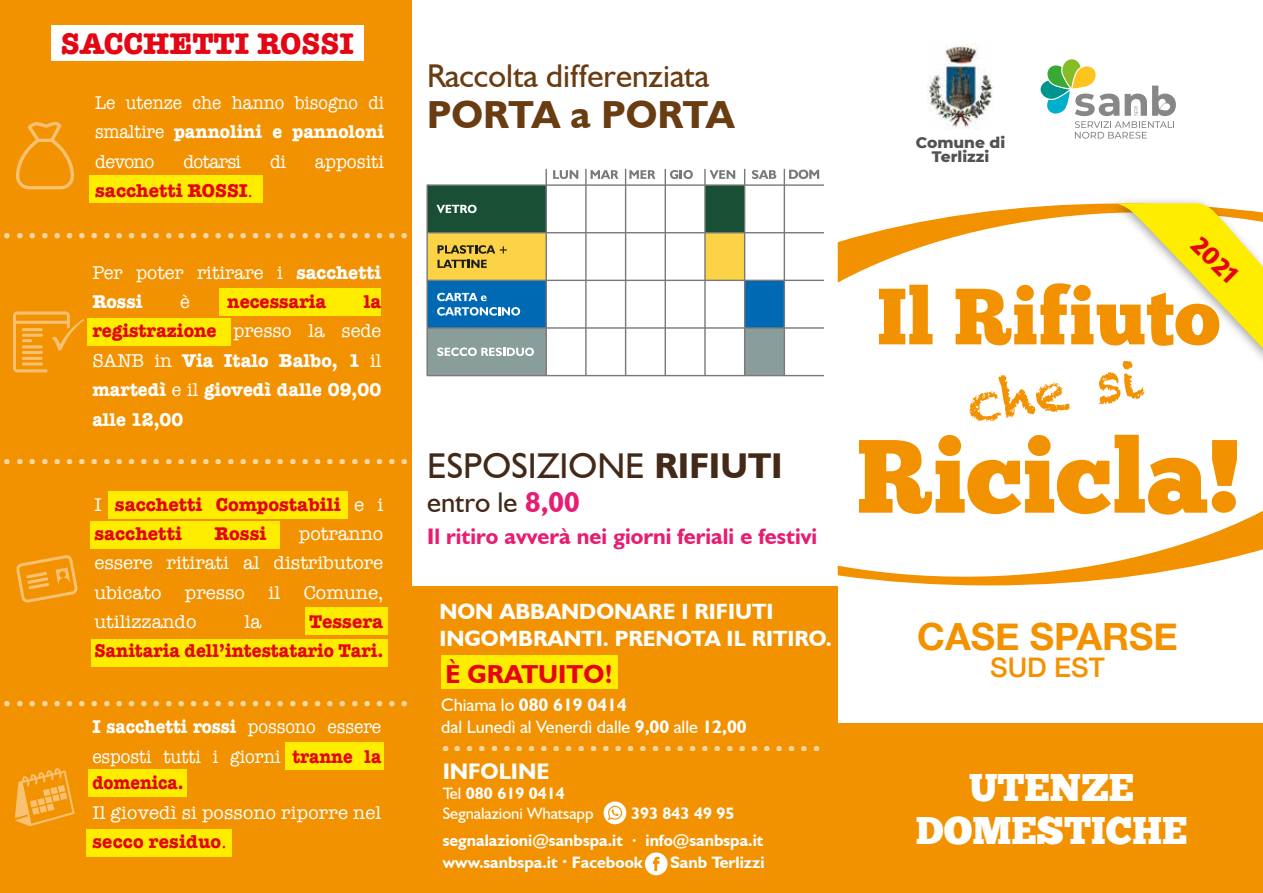
<style>
.page{position:relative;width:1263px;height:893px;background:#fff}
.page>*{position:absolute;margin:0;border:0;box-sizing:border-box;transform-origin:0 0}
.t1{font:103.95px "Chunk Five";color:#f39200}
.t2{font:79.5px "Chunk Five";color:#f39200}
.t3{font:54.3px "Chalkduster";color:#f39200}
.t4{font:700 39.15px "Humanist 521 BT";color:#693c11}
.t5{font:38.7px/42.5px "Chunk Five";color:#fff;text-align:center}
.t6{font:700 37.5px "Helvetica Neue";color:#f39200}
.t7{font:36px "Amaranth";color:#fff}
.t8{font:35.85px "Humanist 521 BT";color:#432918}
.t9{font:33px "Humanist 521 BT";color:#693c11}
.t10{font:700 30.75px "American Typewriter";color:#e30613}
.t11{font:28.5px "Humanist 521 BT";color:#432918}
.t12{font:500 27px "Helvetica Neue";color:#f39200}
.t13{font:700 27px "Amaranth";color:#e30613}
.t14{font:700 25.95px "Humanist 521 BT";color:#e30613}
.t15{font:700 22.5px "Humanist 521 BT";color:#e71d72}
.t16{font:700 22.5px "Humanist 521 BT";color:#fff}
.t17{font:700 22.05px/26.5px "Humanist 521 BT";color:#fff}
.t18{font:19.05px/29.4px "American Typewriter";color:#fff}
.t19{font:700 19.05px/29.4px "American Typewriter";color:#e30613}
.t20{font:700 19.05px/29.4px "American Typewriter";color:#fff;text-align:justify}
.t21{font:19.05px/29.4px "American Typewriter";color:#fff;text-align:justify;scale:.91 1}
.t22{font:19.05px/29.4px "American Typewriter";color:#fff;scale:.93 1}
.t23{font:19.05px "American Typewriter";color:#fff;scale:.95 1}
.t24{font:700 19.05px "American Typewriter";color:#e30613;scale:.93 1}
.t25{font:19.05px "American Typewriter";letter-spacing:-.035em;color:#fff;scale:.95 1}
.t26{font:18px/21.8px "Humanist 521 BT";color:#fff}
.t27{font:700 16.5px/27px "Humanist 521 BT";color:#fff}
.t28{font:16.5px/19.8px "Humanist 521 BT";color:#fff}
.t29{font:800 15.45px/14.5px "Montserrat";color:#535252;text-align:center}
.s1{font-weight:700}
.s2{font-weight:400}
.s3{color:#e30613}
.s4{font-weight:400;color:#fff}
.s5{font-weight:700;color:#e30613}
.s6{font-weight:700;color:#e71d72}
.s7{font-size:19.5px}
</style>
<div class="page">
<svg style="left:838px;top:511px;width:425px;height:74px"></svg>
<div style="left:838px;top:723px;width:425px;height:170px;background:#f39200"></div>
<svg style="left:838px;top:203px;width:425px;height:155px"></svg>
<div style="left:412px;top:586px;width:426px;height:307px;background:#f39200"></div>
<div style="left:441px;top:655px;width:176px;height:34px;background:#ffed00"></div>
<svg style="left:603px;top:801px;width:23px;height:23px"></svg>
<svg style="left:645px;top:852px;width:23px;height:23px"></svg>
<svg style="left:1040px;top:59px;width:136px;height:80px"></svg>
<div style="left:0;top:0;width:412px;height:893px;background:#f39200"></div>
<div style="left:51px;top:25px;width:313px;height:36px;background:#fff"></div>
<div style="left:89px;top:175px;width:174px;height:28px;background:#ffed00"></div>
<div style="left:86px;top:829px;width:146px;height:28px;background:#ffed00"></div>
<div style="left:285px;top:742px;width:98px;height:28px;background:#ffed00"></div>
<div style="left:89px;top:769px;width:98px;height:28px;background:#ffed00"></div>
<div style="left:88px;top:319px;width:143px;height:27px;background:#ffed00"></div>
<div style="left:219px;top:288px;width:162px;height:28px;background:#ffed00"></div>
<svg style="left:15px;top:768px;width:60px;height:58px"></svg>
<svg style="left:16px;top:122px;width:58px;height:67px"></svg>
<svg style="left:13px;top:311px;width:71px;height:61px"></svg>
<div style="left:91px;top:639px;width:296px;height:27px;background:#ffed00"></div>
<div style="left:305px;top:607px;width:82px;height:28px;background:#ffed00"></div>
<div style="left:108px;top:491px;width:239px;height:28px;background:#ffed00"></div>
<div style="left:91px;top:521px;width:189px;height:28px;background:#ffed00"></div>
<svg style="left:16px;top:555px;width:62px;height:48px"></svg>
<img style="left:927px;top:43px;width:67px;height:86px">
<svg style="left:553px;top:170px;width:25px;height:9px"></svg>
<svg style="left:591px;top:170px;width:27px;height:9px"></svg>
<svg style="left:629px;top:170px;width:26px;height:9px"></svg>
<svg style="left:670px;top:170px;width:23px;height:9px"></svg>
<svg style="left:709px;top:170px;width:26px;height:9px"></svg>
<svg style="left:752px;top:170px;width:24px;height:9px"></svg>
<svg style="left:789px;top:170px;width:30px;height:9px"></svg>
<div style="left:427px;top:185px;width:119px;height:48px;background:#194f35"></div>
<div style="left:427px;top:328px;width:119px;height:48px;background:#899e9b"></div>
<div style="left:705px;top:233px;width:40px;height:47px;background:#fcd346"></div>
<div style="left:745px;top:328px;width:39px;height:48px;background:#899e9b"></div>
<div style="left:705px;top:185px;width:40px;height:48px;background:#194f35"></div>
<div style="left:745px;top:280px;width:39px;height:48px;background:#0069b4"></div>
<svg style="left:436px;top:205px;width:41px;height:8px"></svg>
<div style="left:427px;top:280px;width:119px;height:48px;background:#0069b4"></div>
<svg style="left:437px;top:293px;width:50px;height:8px"></svg>
<svg style="left:437px;top:307px;width:83px;height:9px"></svg>
<div style="left:427px;top:233px;width:119px;height:47px;background:#fcd346"></div>
<svg style="left:437px;top:245px;width:70px;height:9px"></svg>
<svg style="left:437px;top:260px;width:50px;height:8px"></svg>
<svg style="left:437px;top:348px;width:97px;height:8px"></svg>
<hr style="left:545px;top:169px;width:2px;height:207px;background:#797979">
<hr style="left:427px;top:327px;width:397px;height:2px;background:#797979">
<hr style="left:427px;top:280px;width:397px;height:1px;background:#797979">
<hr style="left:427px;top:232px;width:397px;height:1px;background:#797979">
<hr style="left:427px;top:184px;width:397px;height:2px;background:#797979">
<hr style="left:585px;top:169px;width:2px;height:207px;background:#797979">
<hr style="left:625px;top:169px;width:1px;height:207px;background:#797979">
<hr style="left:665px;top:169px;width:1px;height:207px;background:#797979">
<hr style="left:704px;top:169px;width:2px;height:207px;background:#797979">
<hr style="left:744px;top:169px;width:1px;height:207px;background:#797979">
<hr style="left:784px;top:169px;width:1px;height:207px;background:#797979">
<hr style="left:426px;top:185px;width:2px;height:191px;background:#797979">
<hr style="left:427px;top:375px;width:397px;height:1px;background:#797979">
<h3 class="t10" style="left:61px;top:17px;width:295px">SACCHETTI ROSSI</h3>
<p class="t21" style="left:95px;top:87px;width:319px">Le utenze che hanno bisogno di smaltire <span class="s1">pannolini e pannoloni </span>devono</p>
<p class="t25" style="left:183px;top:147px;width:62px">dotarsi</p>
<p class="t23" style="left:270px;top:147px;width:18px">di</p>
<p class="t23" style="left:315px;top:147px;width:74px">appositi</p>
<p class="t19" style="left:95px;top:175px;width:159px">sacchetti ROSSI<span class="s2">.</span></p>
<h3 class="t7" style="left:3px;top:204px;width:408px">.................................</h3>
<p class="t18" style="left:92px;top:257px;width:290px">Per poter ritirare i <span class="s1">sacchetti<br>Rossi</span></p>
<p class="t18" style="left:180px;top:286px;width:11px">è</p>
<p class="t19" style="left:227px;top:286px;width:101px">necessaria</p>
<p class="t20" style="left:92px;top:286px;width:290px;text-indent:271px"><span class="s3">la registrazione</span> <span class="s2">presso la sede SANB in</span> Via Italo Balbo, 1 <span class="s2">il </span>martedì <span class="s2">e il</span> giovedì dalle 09,00 alle 12,00</p>
<h3 class="t7" style="left:3px;top:430px;width:408px">.................................</h3>
<p class="t19" style="left:94px;top:489px;width:290px"><span class="s4">I</span> sacchetti Compostabili <span class="s4">e i </span>sacchetti</p>
<p class="t19" style="left:215px;top:518px;width:53px">Rossi</p>
<p class="t18" style="left:94px;top:518px;width:290px;text-align:justify;text-indent:205px">potranno essere ritirati al distributore ubicato presso il Comune, utilizzando</p>
<p class="t18" style="left:245px;top:606px;width:18px">la</p>
<p class="t19" style="left:94px;top:606px;width:290px;text-align:right">Tessera<br>Sanitaria dell’intestatario Tari.</p>
<h3 class="t7" style="left:3px;top:672px;width:408px">.................................</h3>
<p class="t22" style="left:92px;top:712px;width:312px"><span class="s1">I sacchetti rossi</span> possono essere esposti tutti i giorni <span class="s5">tranne la</span></p>
<p class="t24" style="left:92px;top:766px;width:100px">domenica.</p>
<p class="t18" style="left:92px;top:797px;width:290px">Il giovedì si possono riporre nel <span class="s5">secco residuo</span><span class="s3">.</span></p>
<h3 class="t9" style="left:427px;top:56px;width:283px">Raccolta differenziata</h3>
<h3 class="t4" style="left:427px;top:91px;width:309px">PORTA a PORTA</h3>
<h3 class="t8" style="left:427px;top:444px;width:357px">ESPOSIZIONE <span class="s1">RIFIUTI</span></h3>
<h3 class="t11" style="left:427px;top:485px;width:154px">entro le <span class="s6">8,00</span></h3>
<p class="t15" style="left:427px;top:522px;width:391px">Il ritiro avverà nei giorni feriali e festivi</p>
<p class="t17" style="left:439px;top:598px;width:394px">NON ABBANDONARE I RIFIUTI<br>INGOMBRANTI. PRENOTA IL RITIRO.</p>
<h3 class="t14" style="left:445px;top:658px;width:169px">È GRATUITO!</h3>
<p class="t26" style="left:441px;top:693px;width:307px">Chiama lo <span class="s1">080 619 0414<br></span>dal Lunedì al Venerdì dalle <span class="s1">9,00</span> alle <span class="s1">12,00</span></p>
<p class="t16" style="left:443px;top:758px;width:108px">INFOLINE</p>
<p class="t28" style="left:443px;top:783px;width:152px">Tel <span class="s1">080 619 0414<br></span>Segnalazioni Whatsapp</p>
<h3 class="t7" style="left:440px;top:717px;width:383px">...............................</h3>
<p class="t27" style="left:443px;top:799px;width:322px;text-indent:188px">393 843 49 95 segnalazioni@sanbspa.it · info@sanbspa.it</p>
<p class="t27" style="left:443px;top:849px;width:202px">www.sanbspa.it <span class="s7">·</span> Facebook</p>
<p class="t27" style="left:670px;top:849px;width:96px">Sanb Terlizzi</p>
<p class="t29" style="left:916px;top:134px;width:91px">Comune di<br>Terlizzi</p>
<h3 class="t13" style="left:1208px;top:228px;width:56px;rotate:45deg">2021</h3>
<h2 class="t2" style="left:877px;top:269px;width:345px">Il Rifiuto</h2>
<h3 class="t3" style="left:962px;top:374px;width:179px;rotate:-9deg">che si</h3>
<h1 class="t1" style="left:856px;top:414px;width:386px">Ricicla!</h1>
<h3 class="t6" style="left:917px;top:614px;width:262px">CASE SPARSE</h3>
<h3 class="t12" style="left:990px;top:646px;width:116px">SUD EST</h3>
<h3 class="t5" style="left:916px;top:767px;width:273px">UTENZE<br>DOMESTICHE</h3>
</div>
